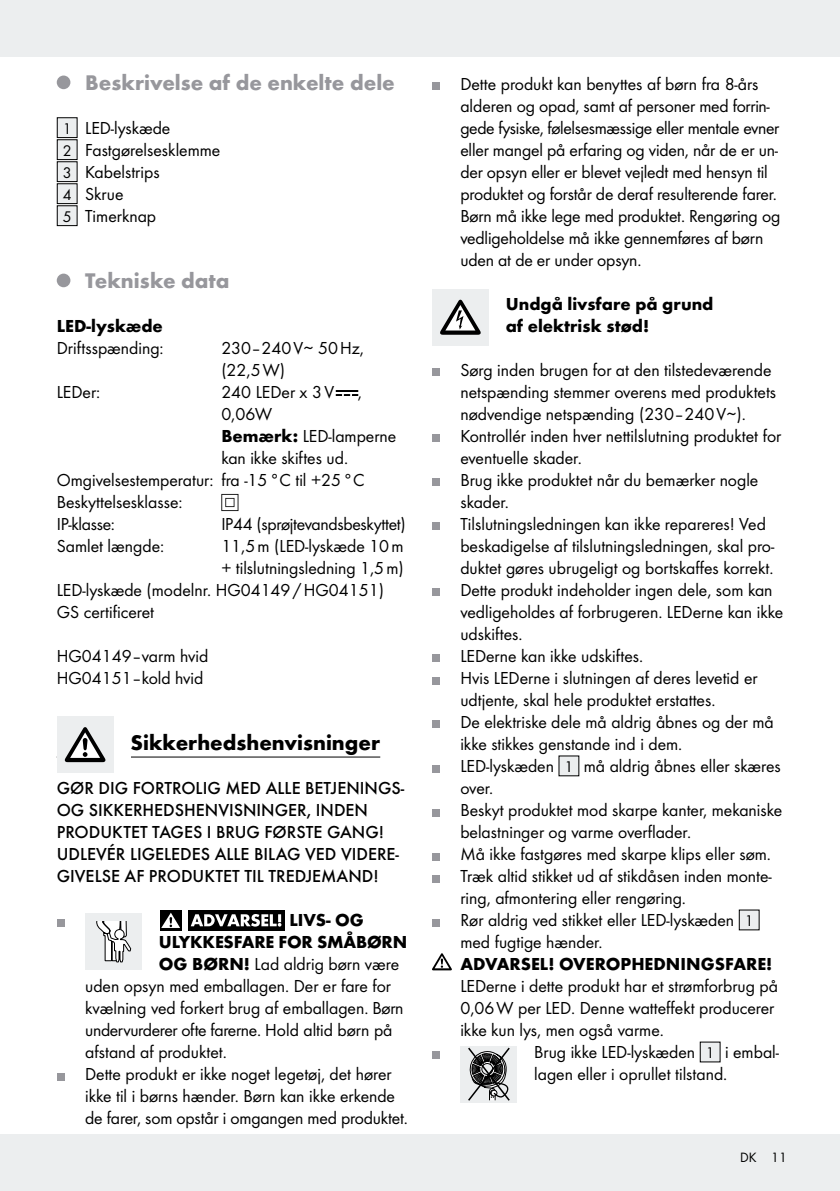
<style>
.page{position:relative;width:840px;height:1191px;background:#fff}
.page>*{position:absolute;margin:0;border:0;box-sizing:border-box;transform-origin:0 0}
.t1{font:700 22px "Futura";color:#97979c}
.t2{font:700 22px "Futura";color:#000}
.t3{font:18px/22px "Futura Boo";color:#000}
.t4{font:500 18px/22px "Futura";color:#000}
.t5{font:700 18px/22px "Futura";color:#000}
.t6{font:14px "Futura Boo";color:#000}
.s1{font-size:16px}
.s2{font-family:"Futura";font-weight:700}
</style>
<div class="page">
<div style="left:0;top:0;width:839px;height:57px;background:#eceeef"></div>
<div style="left:0;top:1134px;width:839px;height:57px;background:#eceeef"></div>
<hr style="left:57px;top:756px;width:323px;height:1px;background:#000">
<div style="left:57px;top:76px;width:13px;height:13px;background:#97979c;border-radius:50%"></div>
<div style="left:57px;top:118px;width:20px;height:20px;background:#eceeef"></div>
<div style="left:57px;top:117px;width:21px;height:21px;border:1px solid #000"></div>
<div style="left:57px;top:140px;width:20px;height:20px;background:#eceeef"></div>
<div style="left:57px;top:139px;width:21px;height:21px;border:1px solid #000"></div>
<div style="left:57px;top:162px;width:20px;height:20px;background:#eceeef"></div>
<div style="left:57px;top:161px;width:21px;height:21px;border:1px solid #000"></div>
<div style="left:57px;top:184px;width:20px;height:20px;background:#eceeef"></div>
<div style="left:57px;top:183px;width:21px;height:21px;border:1px solid #000"></div>
<div style="left:57px;top:206px;width:20px;height:20px;background:#eceeef"></div>
<div style="left:57px;top:205px;width:21px;height:21px;border:1px solid #000"></div>
<div style="left:57px;top:274px;width:13px;height:13px;background:#97979c;border-radius:50%"></div>
<svg style="left:336px;top:391px;width:21px;height:5px"></svg>
<svg style="left:221px;top:494px;width:17px;height:17px"></svg>
<div style="left:113px;top:716px;width:17px;height:57px;background:#fff"></div>
<div style="left:57px;top:716px;width:56px;height:57px;background:#eceeef"></div>
<svg style="left:65px;top:727px;width:40px;height:35px"></svg>
<div style="left:57px;top:918px;width:7px;height:8px;background:#97979c"></div>
<div style="left:85px;top:913px;width:57px;height:57px;background:#eceeef"></div>
<svg style="left:96px;top:921px;width:35px;height:41px"></svg>
<div style="left:188px;top:910px;width:97px;height:20px;background:#000"></div>
<div style="left:160px;top:910px;width:21px;height:20px;background:#000"></div>
<svg style="left:161px;top:912px;width:19px;height:16px"></svg>
<svg style="left:190px;top:914px;width:91px;height:12px"></svg>
<div style="left:57px;top:1072px;width:7px;height:8px;background:#97979c"></div>
<div style="left:432px;top:82px;width:7px;height:8px;background:#97979c"></div>
<div style="left:432px;top:289px;width:56px;height:56px;background:#eceeef"></div>
<svg style="left:440px;top:300px;width:40px;height:35px"></svg>
<div style="left:432px;top:368px;width:7px;height:8px;background:#97979c"></div>
<div style="left:432px;top:434px;width:7px;height:8px;background:#97979c"></div>
<div style="left:432px;top:478px;width:7px;height:8px;background:#97979c"></div>
<div style="left:432px;top:522px;width:7px;height:8px;background:#97979c"></div>
<div style="left:432px;top:588px;width:7px;height:8px;background:#97979c"></div>
<div style="left:432px;top:654px;width:7px;height:8px;background:#97979c"></div>
<div style="left:432px;top:676px;width:7px;height:8px;background:#97979c"></div>
<div style="left:432px;top:720px;width:7px;height:8px;background:#97979c"></div>
<div style="left:432px;top:764px;width:7px;height:8px;background:#97979c"></div>
<div style="left:558px;top:756px;width:20px;height:20px;background:#eceeef"></div>
<div style="left:432px;top:808px;width:7px;height:8px;background:#97979c"></div>
<div style="left:432px;top:852px;width:7px;height:8px;background:#97979c"></div>
<div style="left:432px;top:874px;width:7px;height:8px;background:#97979c"></div>
<div style="left:432px;top:918px;width:7px;height:8px;background:#97979c"></div>
<div style="left:738px;top:910px;width:20px;height:20px;background:#eceeef"></div>
<svg style="left:432px;top:953px;width:19px;height:17px"></svg>
<div style="left:432px;top:1050px;width:7px;height:8px;background:#97979c"></div>
<div style="left:460px;top:1045px;width:57px;height:57px;background:#eceeef"></div>
<svg style="left:468px;top:1047px;width:42px;height:54px"></svg>
<div style="left:699px;top:1042px;width:20px;height:20px;background:#eceeef"></div>
<p class="t1" style="left:85px;top:69px;width:311px">Beskrivelse af de enkelte dele</p>
<p class="t3" style="left:63px;top:117px;width:159px"><span class="s1">1</span> LED-lyskæde<br><span class="s1">2</span> Fastgørelsesklemme<br><span class="s1">3</span> Kabelstrips<br><span class="s1">4</span> Skrue<br><span class="s1">5</span> Timerknap</p>
<p class="t1" style="left:85px;top:267px;width:146px">Tekniske data</p>
<p class="t5" style="left:57px;top:315px;width:108px">LED-lyskæde</p>
<p class="t3" style="left:57px;top:337px;width:108px">Driftsspænding:</p>
<p class="t3" style="left:221px;top:337px;width:144px">230–240V∼ 50Hz, (22,5W)</p>
<p class="t3" style="left:57px;top:381px;width:45px">LEDer:</p>
<p class="t3" style="left:221px;top:381px;width:114px">240 LEDer x 3V</p>
<p class="t3" style="left:357px;top:381px;width:6px">,</p>
<p class="t3" style="left:221px;top:403px;width:52px">0,06W</p>
<p class="t3" style="left:221px;top:425px;width:176px"><span class="s2">Bemærk:</span> LED-lamperne</p>
<p class="t3" style="left:221px;top:447px;width:128px">kan ikke skiftes ud.</p>
<p class="t3" style="left:57px;top:469px;width:309px">Omgivelsestemperatur: fra -15°C til +25°C</p>
<p class="t3" style="left:57px;top:491px;width:127px">Beskyttelsesklasse:</p>
<p class="t3" style="left:57px;top:513px;width:60px">IP-klasse:</p>
<p class="t3" style="left:221px;top:513px;width:186px">IP44 (sprøjtevandsbeskyttet)</p>
<p class="t3" style="left:57px;top:535px;width:109px">Samlet længde:</p>
<p class="t3" style="left:221px;top:535px;width:184px">11,5m (LED-lyskæde 10m</p>
<p class="t3" style="left:221px;top:557px;width:184px">+ tilslutningsledning 1,5m)</p>
<p class="t3" style="left:57px;top:579px;width:328px">LED-lyskæde (modelnr. HG04149/HG04151)</p>
<p class="t3" style="left:57px;top:601px;width:99px">GS certificeret</p>
<p class="t3" style="left:57px;top:645px;width:153px">HG04149–varm hvid<br>HG04151–kold hvid</p>
<p class="t2" style="left:130px;top:729px;width:251px">Sikkerhedshenvisninger</p>
<p class="t4" style="left:57px;top:777px;width:349px">GØR DIG FORTROLIG MED ALLE BETJENINGS-OG SIKKERHEDSHENVISNINGER, INDEN PRODUKTET TAGES I BRUG FØRSTE GANG!<br>UDLEVÉR LIGELEDES ALLE BILAG VED VIDERE-GIVELSE AF PRODUKTET TIL TREDJEMAND!</p>
<p class="t5" style="left:159px;top:909px;width:250px;text-indent:130px">LIVS- OG<br>ULYKKESFARE FOR SMÅBØRN</p>
<p class="t3" style="left:85px;top:953px;width:324px;text-indent:74px"><span class="s2">OG BØRN!</span> Lad aldrig børn være uden opsyn med emballagen. Der er fare for kvælning ved forkert brug af emballagen. Børn undervurderer ofte farerne. Hold altid børn på afstand af produktet.<br>Dette produkt er ikke noget legetøj, det hører ikke til i børns hænder. Børn kan ikke erkende de farer, som opstår i omgangen med produktet.</p>
<p class="t3" style="left:460px;top:73px;width:321px">Dette produkt kan benyttes af børn fra 8-års alderen og opad, samt af personer med forrin&shy;gede fysiske, følelsesmæssige eller mentale evner eller mangel på erfaring og viden, når de er un&shy;der opsyn eller er blevet vejledt med hensyn til produktet og forstår de deraf resulterende farer.<br>Børn må ikke lege med produktet. Rengøring og vedligeholdelse må ikke gennemføres af børn uden at de er under opsyn.</p>
<p class="t5" style="left:505px;top:293px;width:209px">Undgå livsfare på grund af elektrisk stød!</p>
<p class="t3" style="left:460px;top:359px;width:324px">Sørg inden brugen for at den tilstedeværende netspænding stemmer overens med produktets nødvendige netspænding (230–240V∼).<br>Kontrollér inden hver nettilslutning produktet for eventuelle skader.<br>Brug ikke produktet når du bemærker nogle skader.<br>Tilslutningsledningen kan ikke repareres! Ved beskadigelse af tilslutningsledningen, skal pro&shy;duktet gøres ubrugeligt og bortskaffes korrekt.<br>Dette produkt indeholder ingen dele, som kan vedligeholdes af forbrugeren. LEDerne kan ikke udskiftes.<br>LEDerne kan ikke udskiftes.<br>Hvis LEDerne i slutningen af deres levetid er udtjente, skal hele produktet erstattes.<br>De elektriske dele må aldrig åbnes og der må ikke stikkes genstande ind i dem.<br>LED-lyskæden <span class="s1">1</span> må aldrig åbnes eller skæres over.<br>Beskyt produktet mod skarpe kanter, mekaniske belastninger og varme overflader.<br>Må ikke fastgøres med skarpe klips eller søm.<br>Træk altid stikket ud af stikdåsen inden monte&shy;ring, afmontering eller rengøring.<br>Rør aldrig ved stikket eller LED-lyskæden <span class="s1">1 </span>med fugtige hænder.</p>
<p class="t5" style="left:460px;top:953px;width:313px">ADVARSEL! OVEROPHEDNINGSFARE!</p>
<p class="t3" style="left:460px;top:975px;width:319px">LEDerne i dette produkt har et strømforbrug på</p>
<p class="t3" style="left:460px;top:997px;width:315px">0,06W per LED. Denne watteffekt producerer</p>
<p class="t3" style="left:460px;top:1019px;width:205px">ikke kun lys, men også varme.</p>
<p class="t3" style="left:534px;top:1041px;width:246px">Brug ikke LED-lyskæden <span class="s1">1</span> i embal-</p>
<p class="t3" style="left:534px;top:1063px;width:194px">lagen eller i oprullet tilstand.</p>
<p class="t6" style="left:739px;top:1149px;width:48px">DK 11</p>
</div>
